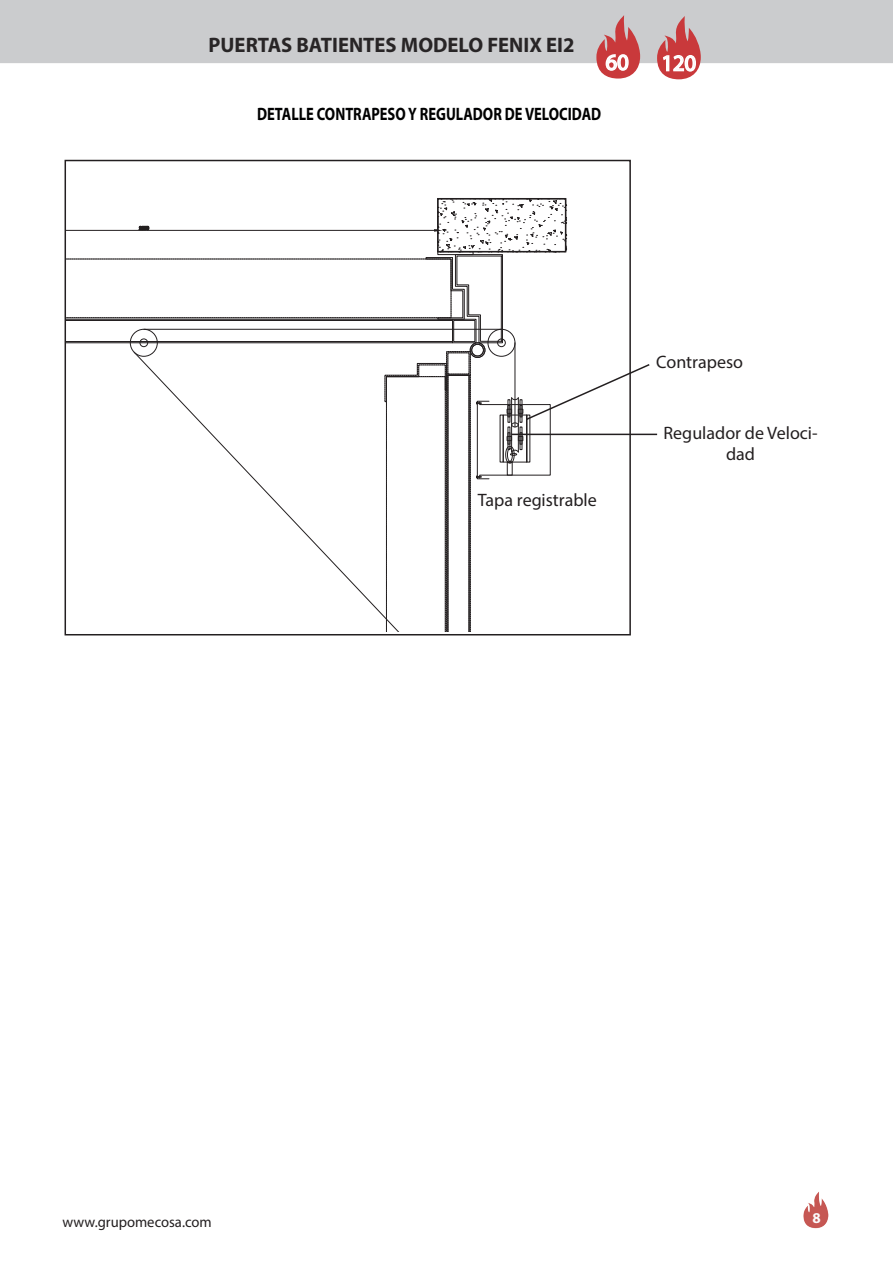
<style>
.page{position:relative;width:893px;height:1263px;background:#fff}
.page>*{position:absolute;margin:0;border:0;box-sizing:border-box;transform-origin:0 0}
.t1{font:22.5px "Myriad Pro";color:#fff}
.t2{font:700 21px "Myriad Pro";color:#282526}
.t3{font:18px/21.6px "Myriad Pro";color:#231f20;text-align:center}
.t4{font:700 18px "Myriad Pro";color:#000001;scale:.8 1}
.t5{font:15px "Myriad Pro";color:#231f20}
.t6{font:700 15px "Myriad Pro";color:#fbfbfc}
</style>
<div class="page">
<div style="left:471px;top:344px;width:13px;height:12px;border:1px solid #231f20;border-radius:50%"></div>
<div style="left:470px;top:343px;width:15px;height:15px;border:1px solid #231f20;border-radius:50%"></div>
<div style="left:488px;top:329px;width:27px;height:27px;border:1px solid #231f20;border-radius:50%"></div>
<hr style="left:515px;top:343px;width:1px;height:84px;background:#231f20">
<div style="left:497px;top:339px;width:9px;height:8px;border:1px solid #231f20;border-radius:50%"></div>
<svg style="left:134px;top:352px;width:346px;height:279px"></svg>
<div style="left:130px;top:329px;width:28px;height:27px;border:1px solid #231f20;border-radius:50%"></div>
<div style="left:140px;top:339px;width:8px;height:8px;border:1px solid #231f20;border-radius:50%"></div>
<div style="left:446px;top:351px;width:24px;height:24px;border:1px dashed #231f20"></div>
<svg style="left:384px;top:363px;width:86px;height:268px"></svg>
<svg style="left:68px;top:198px;width:498px;height:145px"></svg>
<div style="left:65px;top:160px;width:566px;height:475px;border:2px solid #231f20"></div>
<hr style="left:512px;top:434px;width:145px;height:1px;background:#231f20">
<svg style="left:476px;top:363px;width:175px;height:116px"></svg>
<div style="left:0;top:0;width:893px;height:63px;background:#cbccce"></div>
<svg style="left:596px;top:15px;width:44px;height:64px;background:#d18688"></svg>
<svg style="left:657px;top:16px;width:44px;height:63px;background:#d18789"></svg>
<img style="left:803px;top:1192px;width:26px;height:36px">
<p class="t2" style="left:209px;top:31px;width:367px">PUERTAS BATIENTES MODELO FENIX EI2</p>
<p class="t1" style="left:606px;top:48px;width:25px">60</p>
<p class="t1" style="left:661px;top:49px;width:36px">120</p>
<p class="t4" style="left:257px;top:103px;width:432px">DETALLE CONTRAPESO Y REGULADOR DE VELOCIDAD</p>
<p class="t3" style="left:478px;top:489px;width:121px">Tapa registrable</p>
<p class="t3" style="left:656px;top:351px;width:88px">Contrapeso</p>
<p class="t3" style="left:663px;top:422px;width:156px">Regulador de Veloci&shy;dad</p>
<p class="t5" style="left:63px;top:1213px;width:151px">www.grupomecosa.com</p>
<p class="t6" style="left:812px;top:1208px;width:10px">8</p>
</div>
